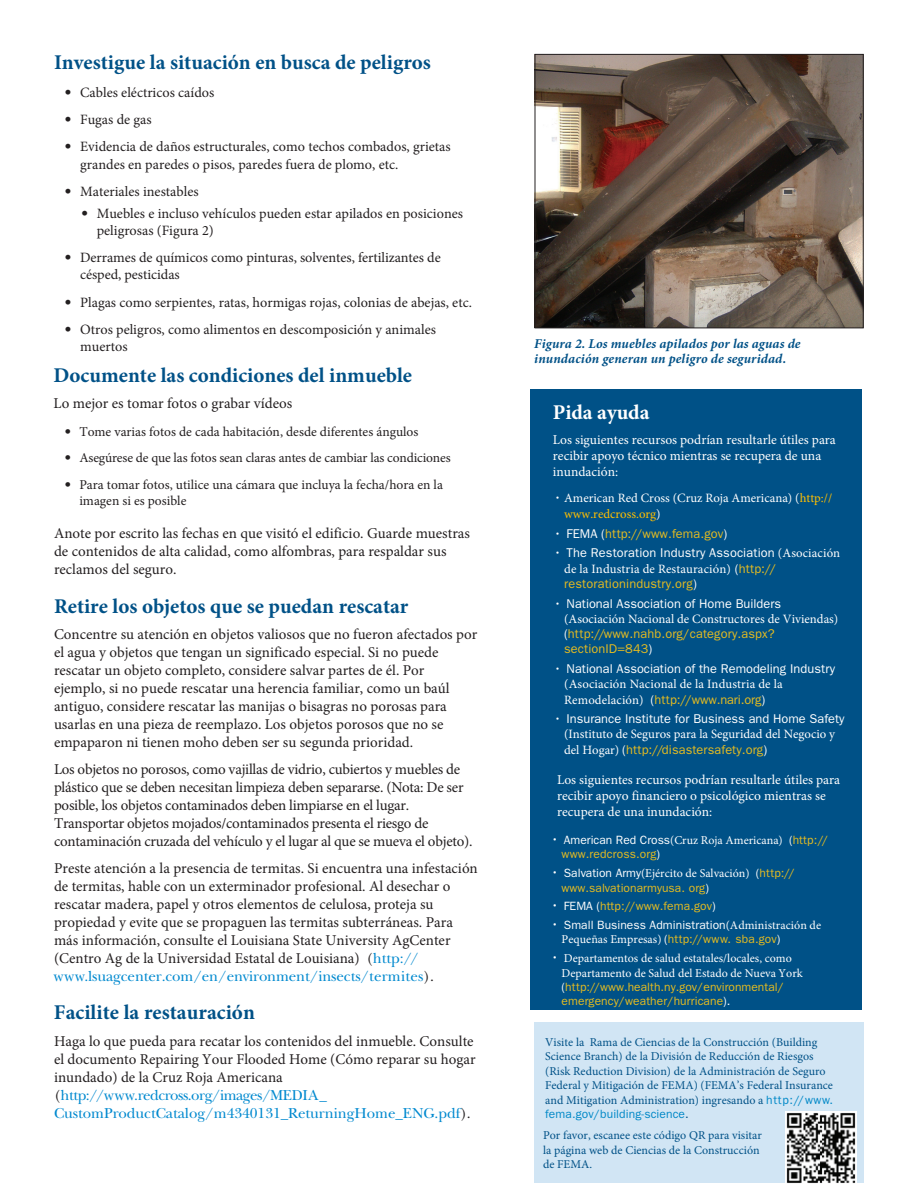
<style>
.page{position:relative;width:918px;height:1188px;background:#fff}
.page>*{position:absolute;margin:0;border:0;box-sizing:border-box;transform-origin:0 0}
.t1{font:700 21px "Minion Pro";color:#005187}
.t2{font:700 21px "Minion Pro";letter-spacing:-.005em;color:#fff}
.t3{font:15px/18px "Minion Pro";color:#231f20}
.t4{font:15px/18px "New Baskerville";letter-spacing:-.005em;color:#0089cf}
.t5{font:14.25px/17.1px "Minion Pro";color:#231f20}
.t6{font:13.5px/16.2px "Minion Pro";color:#fff}
.t7{font:13.5px/16.2px "Minion Pro";color:#231f20}
.t8{font:italic 700 13.5px/15.8px "Minion Pro";letter-spacing:.01em;color:#005187}
.t9{font:12.75px/15.6px "Minion Pro";color:#fff}
.t10{font:12.75px "ITC Franklin Gothic Std";color:#fff}
.t11{font:12.75px/15.3px "ITC Franklin Gothic Std";letter-spacing:.01em;color:#e6bc20}
.t12{font:12.75px "ITC Franklin Gothic Std";letter-spacing:-.01em;color:#e6bc20}
.t13{font:12px/14.4px "Minion Pro";color:#005187}
.t14{font:12px/14.4px "Minion Pro";color:#fff}
.t15{font:12px/14.4px "ITC Franklin Gothic Std";letter-spacing:.01em;color:#e6bc20}
.t16{font:12px "ITC Franklin Gothic Std";letter-spacing:.01em;color:#0088c7}
.s1{font-family:"New Baskerville"}
.s2{font-family:"New Baskerville";color:#0089cf}
.s3{color:#231f20}
.s4{font-family:"ITC Franklin Gothic Std"}
.s5{color:#ffbf00}
.s6{color:#fff}
.s7{font-family:"Minion Pro"}
.s8{font-family:"ITC Franklin Gothic Std";color:#e6bc20}
.s9{font-family:"Minion Pro";color:#fff}
.s10{font-family:"ITC Franklin Gothic Std";font-size:13.5px}
.s11{font-size:13.5px;color:#fff}
.s12{font-family:"ITC Franklin Gothic Std";color:#0088c7}
.s13{color:#005187}
</style>
<div class="page">
<div style="left:530px;top:389px;width:332px;height:621px;background:#005187"></div>
<img style="left:537px;top:56px;width:325px;height:270px">
<div style="left:535px;top:54px;width:329px;height:274px;border:1px solid #231f20"></div>
<div style="left:534px;top:1022px;width:330px;height:160px;background:#d1e5f4"></div>
<img style="left:785px;top:1111px;width:72px;height:72px">
<h1 class="t1" style="left:54px;top:48px;width:378px">Investigue la situación en busca de peligros</h1>
<p class="t5" style="left:65px;top:84px;width:151px"><span class="s1">•</span> Cables eléctricos caídos</p>
<p class="t5" style="left:65px;top:111px;width:88px"><span class="s1">•</span> Fugas de gas</p>
<p class="t5" style="left:80px;top:138px;width:372px;text-indent:-15px"><span class="s1">•</span> Evidencia de daños estructurales, como techos combados, grietas grandes en paredes o pisos, paredes fuera de plomo, etc.</p>
<p class="t5" style="left:65px;top:183px;width:135px"><span class="s1">•</span> Materiales inestables</p>
<p class="t5" style="left:97px;top:205px;width:368px;text-indent:-15px"><span class="s1">•</span> Muebles e incluso vehículos pueden estar apilados en posiciones peligrosas (Figura 2)</p>
<p class="t5" style="left:80px;top:249px;width:362px;text-indent:-15px"><span class="s1">•</span> Derrames de químicos como pinturas, solventes, fertilizantes de césped, pesticidas</p>
<p class="t5" style="left:65px;top:294px;width:409px"><span class="s1">•</span> Plagas como serpientes, ratas, hormigas rojas, colonias de abejas, etc.</p>
<p class="t5" style="left:80px;top:321px;width:357px;text-indent:-15px"><span class="s1">•</span> Otros peligros, como alimentos en descomposición y animales muertos</p>
<h1 class="t1" style="left:54px;top:360px;width:360px">Documente las condiciones del inmueble</h1>
<p class="t3" style="left:54px;top:395px;width:240px">Lo mejor es tomar fotos o grabar vídeos</p>
<p class="t7" style="left:65px;top:424px;width:355px"><span class="s1">•</span> Tome varias fotos de cada habitación, desde diferentes ángulos</p>
<p class="t7" style="left:65px;top:450px;width:387px"><span class="s1">•</span> Asegúrese de que las fotos sean claras antes de cambiar las condiciones</p>
<p class="t7" style="left:79px;top:476px;width:365px;text-indent:-15px"><span class="s1">•</span> Para tomar fotos, utilice una cámara que incluya la fecha/hora en la imagen si es posible</p>
<p class="t3" style="left:54px;top:524px;width:418px">Anote por escrito las fechas en que visitó el edificio. Guarde muestras de contenidos de alta calidad, como alfombras, para respaldar sus reclamos del seguro.</p>
<h1 class="t1" style="left:54px;top:591px;width:356px">Retire los objetos que se puedan rescatar</h1>
<p class="t3" style="left:54px;top:626px;width:425px">Concentre su atención en objetos valiosos que no fueron afectados por el agua y objetos que tengan un significado especial. Si no puede rescatar un objeto completo, considere salvar partes de él. Por ejemplo, si no puede rescatar una herencia familiar, como un baúl antiguo, considere rescatar las manijas o bisagras no porosas para usarlas en una pieza de reemplazo. Los objetos porosos que no se empaparon ni tienen moho deben ser su segunda prioridad.</p>
<p class="t3" style="left:54px;top:760px;width:420px">Los objetos no porosos, como vajillas de vidrio, cubiertos y muebles de plástico que se deben necesitan limpieza deben separarse. (Nota: De ser posible, los objetos contaminados deben limpiarse en el lugar.<br>Transportar objetos mojados/contaminados presenta el riesgo de contaminación cruzada del vehículo y el lugar al que se mueva el objeto).</p>
<p class="t3" style="left:54px;top:859px;width:425px">Preste atención a la presencia de termitas. Si encuentra una infestación de termitas, hable con un exterminador profesional. Al desechar o rescatar madera, papel y otros elementos de celulosa, proteja su propiedad y evite que se propaguen las termitas subterráneas. Para más información, consulte el Louisiana State University AgCenter (Centro Ag de la Universidad Estatal de Louisiana) <span class="s1">(</span><span class="s2">http://</span></p>
<p class="t4" style="left:54px;top:967px;width:381px">www.lsuagcenter.com/en/environment/insects/termites<span class="s3">).</span></p>
<h1 class="t1" style="left:54px;top:998px;width:202px">Facilite la restauración</h1>
<p class="t3" style="left:54px;top:1032px;width:423px">Haga lo que pueda para recatar los contenidos del inmueble. Consulte el documento Repairing Your Flooded Home (Cómo reparar su hogar inundado) de la Cruz Roja Americana</p>
<p class="t4" style="left:54px;top:1086px;width:418px"><span class="s3">(</span>http://www.redcross.org/images/MEDIA_<br>CustomProductCatalog/m4340131_ReturningHome_ENG.pdf<span class="s3">).</span></p>
<p class="t8" style="left:534px;top:335px;width:268px">Figura 2. Los muebles apilados por las aguas de inundación generan un peligro de seguridad.</p>
<h1 class="t2" style="left:553px;top:397px;width:98px">Pida ayuda</h1>
<p class="t6" style="left:553px;top:431px;width:284px">Los siguientes recursos podrían resultarle útiles para recibir apoyo técnico mientras se recupera de una inundación:</p>
<p class="t9" style="left:564px;top:491px;width:270px;text-indent:-10px"><span class="s4">•</span> American Red Cross (Cruz Roja Americana) (<span class="s5">http:// www.redcross.org</span>)</p>
<p class="t11" style="left:554px;top:526px;width:175px"><span class="s6">• FEMA (</span>http://www.fema.gov<span class="s6">)</span></p>
<p class="t10" style="left:554px;top:546px;width:288px">• The Restoration Industry Association <span class="s7">(Asociación</span></p>
<p class="t9" style="left:564px;top:561px;width:214px">de la Industria de Restauración) <span class="s4">(</span><span class="s8">http://</span></p>
<p class="t11" style="left:564px;top:576px;width:134px">restorationindustry.org<span class="s6">)</span></p>
<p class="t10" style="left:554px;top:596px;width:229px">• National Association of Home Builders</p>
<p class="t9" style="left:564px;top:611px;width:276px">(Asociación Nacional de Constructores de Viviendas)</p>
<p class="t11" style="left:564px;top:626px;width:212px"><span class="s6">(</span>http://www.nahb.org/category.aspx? sectionID=843<span class="s6">)</span></p>
<p class="t10" style="left:554px;top:661px;width:283px">• National Association of the Remodeling Industry</p>
<p class="t9" style="left:564px;top:676px;width:220px">(Asociación Nacional de la Industria de la</p>
<p class="t12" style="left:564px;top:692px;width:203px"><span class="s9">Remodelación)</span> <span class="s6">(</span>http://www.nari.org<span class="s6">)</span></p>
<p class="t10" style="left:554px;top:712px;width:292px">• Insurance Institute for Business and Home Safety</p>
<p class="t9" style="left:564px;top:726px;width:272px">(Instituto de Seguros para la Seguridad del Negocio y</p>
<p class="t11" style="left:564px;top:742px;width:205px"><span class="s9">del Hogar)</span> <span class="s6">(</span>http://disastersafety.org<span class="s6">)</span></p>
<p class="t6" style="left:557px;top:771px;width:284px">Los siguientes recursos podrían resultarle útiles para recibir apoyo financiero o psicológico mientras se recupera de una inundación:</p>
<p class="t14" style="left:551px;top:833px;width:279px"><span class="s10">•</span> <span class="s4">American Red Cross</span>(Cruz Roja Americana) <span class="s4">(</span><span class="s8">http://</span></p>
<p class="t15" style="left:562px;top:847px;width:100px">www.redcross.org<span class="s6">)</span></p>
<p class="t14" style="left:551px;top:866px;width:246px"><span class="s10">•</span> <span class="s4">Salvation Army</span>(Ejército de Salvación) <span class="s4">(</span><span class="s8">http://</span></p>
<p class="t15" style="left:562px;top:880px;width:149px">www.salvationarmyusa. org<span class="s6">)</span></p>
<p class="t15" style="left:551px;top:899px;width:166px"><span class="s11">•</span> <span class="s6">FEMA (</span>http://www.fema.gov<span class="s6">)</span></p>
<p class="t14" style="left:562px;top:918px;width:261px;text-indent:-11px"><span class="s10">•</span> <span class="s4">Small Business Administration</span>(Administración de<br>Pequeñas Empresas) <span class="s4">(</span><span class="s8">http://www. sba.gov</span><span class="s4">)</span></p>
<p class="t14" style="left:562px;top:951px;width:243px;text-indent:-11px"><span class="s10">•</span> Departamentos de salud estatales/locales, como<br>Departamento de Salud del Estado de Nueva York</p>
<p class="t15" style="left:562px;top:980px;width:224px"><span class="s6">(</span>http://www.health.ny.gov/environmental/ emergency/weather/hurricane<span class="s6">).</span></p>
<p class="t13" style="left:545px;top:1035px;width:289px">Visite la Rama de Ciencias de la Construcción (Building Science Branch) de la División de Reducción de Riesgos (Risk Reduction Division) de la Administración de Seguro Federal y Mitigación de FEMA) (FEMA’s Federal Insurance and Mitigation Administration) ingresando a <span class="s12">http://www.</span></p>
<p class="t16" style="left:545px;top:1107px;width:145px">fema.gov/building-science<span class="s13">.</span></p>
<p class="t13" style="left:543px;top:1128px;width:220px">Por favor, escanee este código QR para visitar la página web de Ciencias de la Construcción de FEMA.</p>
</div>
